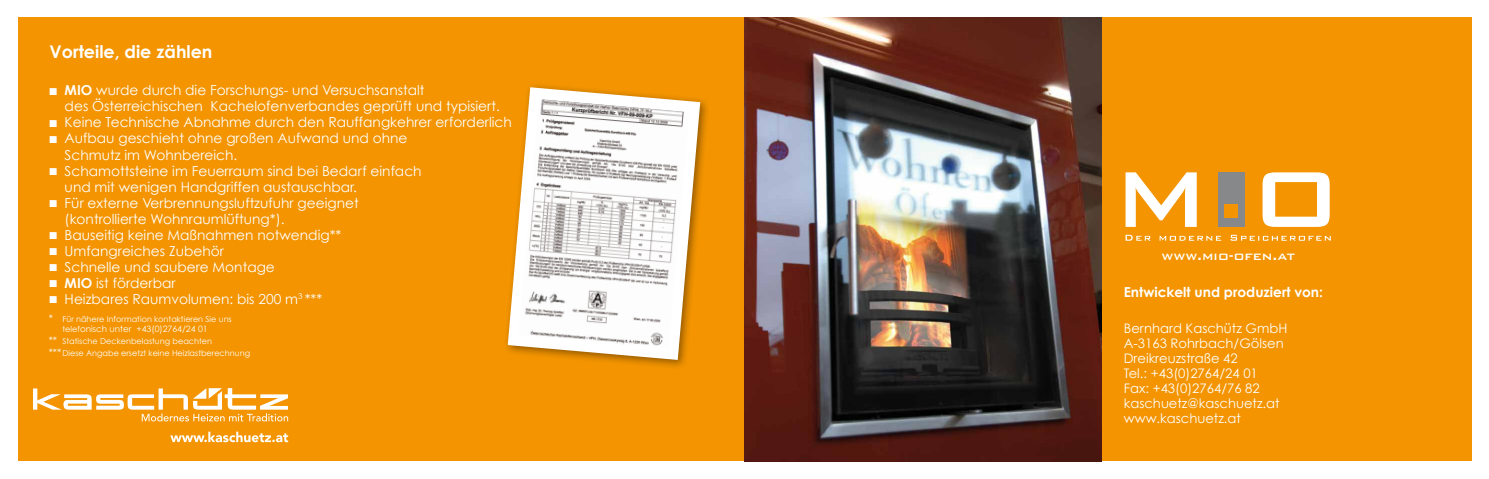
<style>
.page{position:relative;width:1489px;height:479px;background:#fff}
.page>*{position:absolute;margin:0;border:0;box-sizing:border-box;transform-origin:0 0}
.t1{font:700 17.5px "Century Gothic";color:#fff}
.t2{font:500 15px "Bank Gothic BT";color:#fff}
.t3{font:13.75px/16px "Century Gothic";color:#fff}
.t4{font:700 13.75px "Century Gothic";color:#fff}
.t5{font:13.12px/15px "Century Gothic";color:#fff}
.t6{font:8.75px "Century Gothic";color:#fff}
.t7{font:8.12px/12px "Century Gothic";color:#fff}
.s1{font-weight:700}
.s2{font-size:10px}
.s3{font-size:8.12px}
</style>
<div class="page">
<div style="left:18px;top:18px;width:1452px;height:443px;background:#f39400"></div>
<div style="left:503px;top:83px;width:207px;height:287px;background:#000;opacity:.4"></div>
<svg style="left:507px;top:87px;width:193px;height:272px"></svg>
<img style="left:518px;top:99px;width:171px;height:249px">
<div style="left:1217px;top:172px;width:27px;height:55px;background:#87888a"></div>
<svg style="left:1125px;top:172px;width:71px;height:55px"></svg>
<svg style="left:1262px;top:172px;width:67px;height:55px"></svg>
<div style="left:1224px;top:204px;width:13px;height:13px;background:#f39400"></div>
<img style="left:744px;top:18px;width:357px;height:443px">
<svg style="left:1125px;top:234px;width:205px;height:6px"></svg>
<svg style="left:170px;top:431px;width:118px;height:11px"></svg>
<svg style="left:33px;top:388px;width:255px;height:33px"></svg>
<p class="t1" style="left:50px;top:41px;width:164px">Vorteile, die zählen</p>
<p class="t3" style="left:65px;top:82px;width:436px;text-indent:-15px">■ <span class="s1">MIO</span> wurde durch die Forschungs- und Versuchsanstalt<br>des Österreichischen Kachelofenverbandes geprüft und typisiert.</p>
<p class="t3" style="left:50px;top:114px;width:464px">■ Keine Technische Abnahme durch den Rauffangkehrer erforderlich</p>
<p class="t3" style="left:65px;top:130px;width:344px;text-indent:-15px">■ Aufbau geschieht ohne großen Aufwand und ohne<br>Schmutz im Wohnbereich.</p>
<p class="t3" style="left:65px;top:162px;width:358px;text-indent:-15px">■ Schamottsteine im Feuerraum sind bei Bedarf einfach und mit wenigen Handgriffen austauschbar.</p>
<p class="t3" style="left:65px;top:194px;width:295px;text-indent:-15px">■ Für externe Verbrennungsluftzufuhr geeignet (kontrollierte Wohnraumlüftung*).</p>
<p class="t3" style="left:50px;top:226px;width:293px">■ Bauseitig keine Maßnahmen notwendig**</p>
<p class="t3" style="left:50px;top:242px;width:176px">■ Umfangreiches Zubehör</p>
<p class="t3" style="left:50px;top:258px;width:227px">■ Schnelle und saubere Montage</p>
<p class="t3" style="left:50px;top:274px;width:127px">■ <span class="s1">MIO</span> ist förderbar</p>
<p class="t3" style="left:50px;top:290px;width:274px">■ Heizbares Raumvolumen: bis 200 m<sup>3</sup> ***</p>
<p class="t7" style="left:49px;top:312px;width:184px"><span class="s2">*</span> Für nähere Information kontaktieren Sie uns</p>
<p class="t6" style="left:62px;top:323px;width:147px"><span class="s3">telef</span>onisch unter +43(0)2764/24 01</p>
<p class="t7" style="left:49px;top:334px;width:203px"><span class="s2">**</span> Statische Deckenbelastung beachten<br><span class="s2">***</span>Diese Angabe ersetzt keine Heizlastberechnung</p>
<p class="t2" style="left:1161px;top:247px;width:135px">www.mio-ofen.at</p>
<p class="t4" style="left:1123px;top:283px;width:201px">Entwickelt und produziert von:</p>
<p class="t5" style="left:1123px;top:320px;width:165px">Bernhard Kaschütz GmbH<br>A-3163 Rohrbach/Gölsen<br>Dreikreuzstraße 42<br>Tel.: +43(0)2764/24 01<br>Fax: +43(0)2764/76 82 kaschuetz@kaschuetz.at www.kaschuetz.at</p>
</div>
